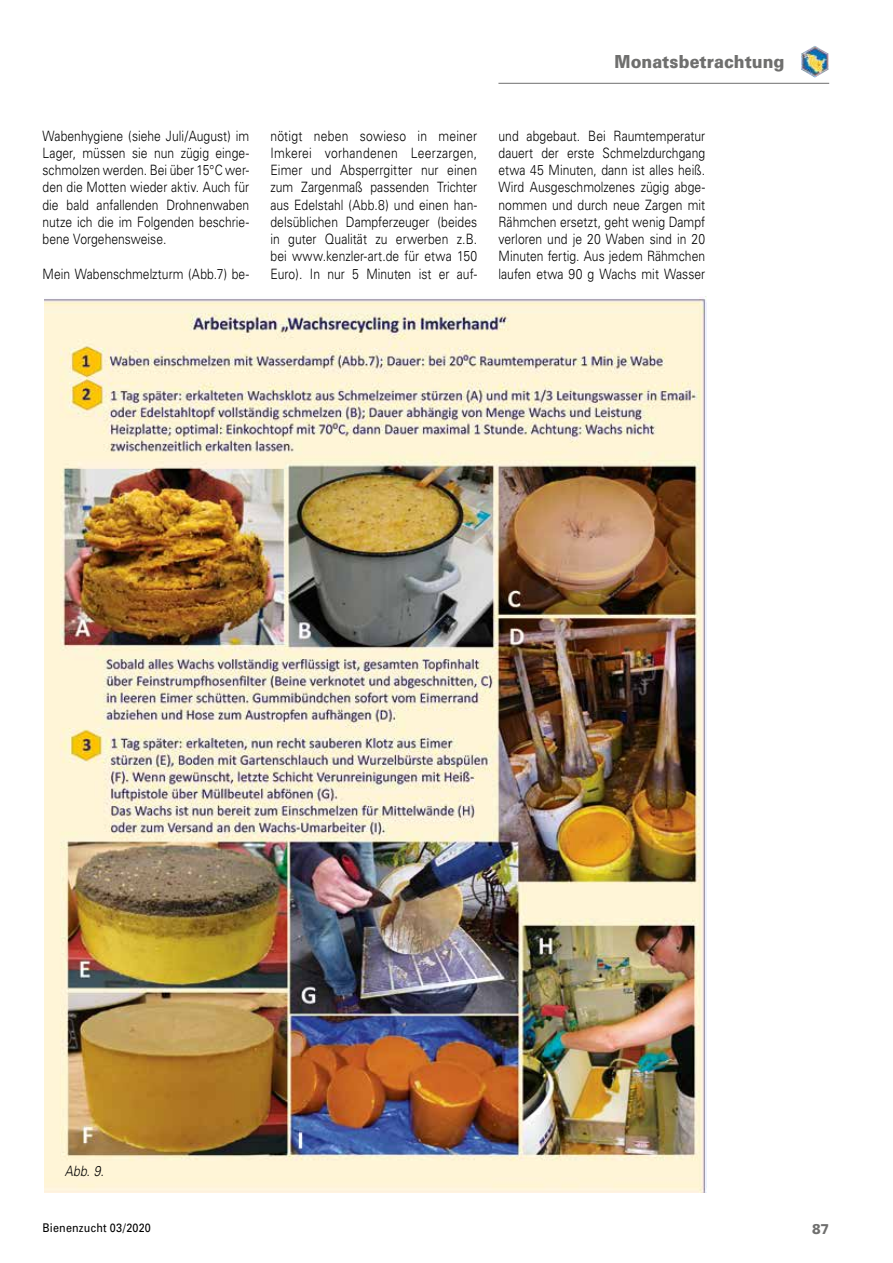
<style>
.page{position:relative;width:893px;height:1263px;background:#fff}
.page>*{position:absolute;margin:0;border:0;box-sizing:border-box;transform-origin:0 0}
.t1{font:900 18px "Univers";letter-spacing:.005em;color:#6f6f6e;scale:.9 1}
.t2{font:300 14.25px/17.2px "Univers";color:#000;text-align:justify;scale:.85 1}
.t3{font:italic 300 14.25px "Univers";color:#000;scale:.85 1}
.t4{font:900 14.25px "Univers";color:#6f6f6e;scale:.9 1}
.t5{font:12px "Univers";letter-spacing:.02em;color:#000;scale:.9 1}
</style>
<div class="page">
<hr style="left:498px;top:83px;width:331px;height:1px;background:#6f6f6e">
<img style="left:801px;top:46px;width:28px;height:32px">
<img style="left:45px;top:296px;width:662px;height:896px">
<p class="t1" style="left:614px;top:50px;width:190px">Monatsbetrachtung</p>
<p class="t2" style="left:43px;top:127px;width:245px">Wabenhygiene (siehe Juli/August) im Lager, müssen sie nun zügig einge&shy;schmolzen werden. Bei über 15°C wer&shy;den die Motten wieder aktiv. Auch für die bald anfallenden Drohnenwaben nutze ich die im Folgenden beschrie&shy;bene Vorgehensweise.</p>
<p class="t2" style="left:43px;top:265px;width:245px">Mein Wabenschmelzturm (Abb.7) be-</p>
<p class="t2" style="left:270px;top:127px;width:245px">nötigt neben sowieso in meiner Imkerei vorhandenen Leerzargen, Eimer und Absperrgitter nur einen zum Zargenmaß passenden Trichter aus Edelstahl (Abb.8) und einen han&shy;delsüblichen Dampferzeuger (beides in guter Qualität zu erwerben z.B. bei www.kenzler-art.de für etwa 150<br>Euro). In nur 5 Minuten ist er auf-</p>
<p class="t2" style="left:498px;top:127px;width:245px">und abgebaut. Bei Raumtemperatur dauert der erste Schmelzdurchgang etwa 45 Minuten, dann ist alles heiß.<br>Wird Ausgeschmolzenes zügig abge&shy;nommen und durch neue Zargen mit Rähmchen ersetzt, geht wenig Dampf verloren und je 20 Waben sind in 20<br>Minuten fertig. Aus jedem Rähmchen laufen etwa 90 g Wachs mit Wasser</p>
<p class="t3" style="left:65px;top:1162px;width:48px">Abb. 9.</p>
<p class="t5" style="left:43px;top:1221px;width:122px">Bienenzucht 03/2020</p>
<p class="t4" style="left:812px;top:1220px;width:20px">87</p>
</div>
